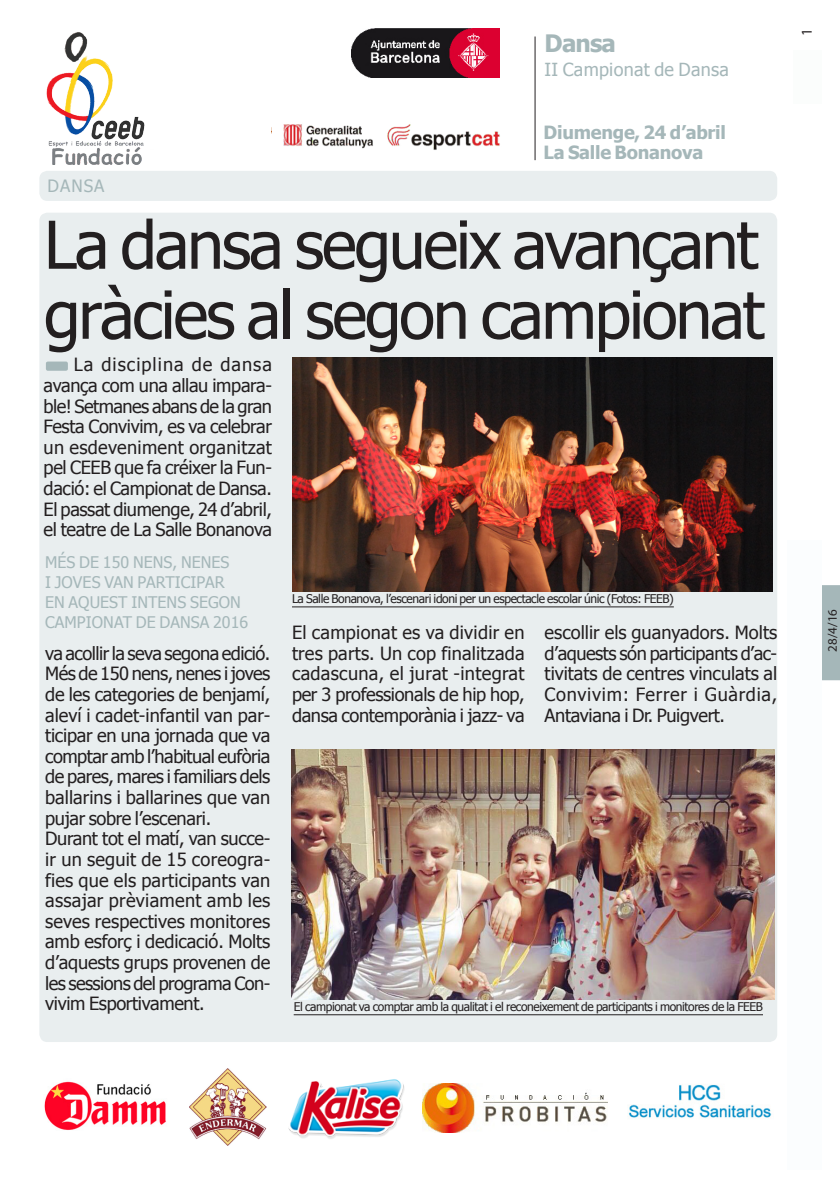
<style>
.page{position:relative;width:840px;height:1191px;background:#fff}
.page>*{position:absolute;margin:0;border:0;box-sizing:border-box;transform-origin:0 0}
.totc_TITULAR-noti-31{font:66px/70px "Tahoma";letter-spacing:-.035em;color:#231f20}
.t1{font:700 24px "Tahoma";letter-spacing:-.035em;color:#a5b7b9}
.totc_TEXT_BASE{font:18.2px/20.6px "Tahoma";letter-spacing:-.02em;color:#231f20;text-align:justify}
.t2{font:700 18.2px "Tahoma";letter-spacing:-.015em;color:#a5b7b9}
.t3{font:18px "Tahoma";letter-spacing:.015em;color:#a5b7b9}
.totc_EPÍGRAF{font:17px "Tahoma";letter-spacing:.065em;color:#a5b7b9}
.totc_EPÍGRAF-2{font:16px/20px "Tahoma";letter-spacing:.005em;color:#a5b7b9}
.t4{font:15px "Myriad Pro";color:#231f20}
.totc_FRASE_noti-càrr{font:13px "Myriad Pro";color:#231f20}
.totc_PEU_FOTO{font:12px "Tahoma";letter-spacing:-.035em;color:#231f20}
</style>
<div class="page">
<div style="left:822px;top:585px;width:17px;height:95px;background:#a5b7b9"></div>
<img style="left:44px;top:1081px;width:122px;height:49px">
<div style="left:39px;top:213px;width:737px;height:829px;background:#e9eeef;border-radius:8px"></div>
<div style="left:39px;top:171px;width:737px;height:30px;background:#e9eeef;border-radius:8px"></div>
<img style="left:292px;top:357px;width:480px;height:234px">
<hr style="left:292px;top:606px;width:381px;height:1px;background:#231f20">
<hr style="left:534px;top:37px;width:1px;height:123px;background:#231f20">
<div style="left:787px;top:540px;width:34px;height:629px;background:#fbfdfe"></div>
<div style="left:793px;top:50px;width:28px;height:54px;background:#fbfdfc"></div>
<img style="left:351px;top:28px;width:148px;height:50px">
<img style="left:628px;top:1084px;width:144px;height:34px">
<img style="left:283px;top:124px;width:217px;height:26px">
<img style="left:46px;top:32px;width:99px;height:133px">
<div style="left:46px;top:361px;width:22px;height:10px;background:#a5b7b9;border-radius:2px"></div>
<img style="left:288px;top:1079px;width:116px;height:60px">
<img style="left:189px;top:1068px;width:77px;height:77px">
<img style="left:422px;top:1083px;width:184px;height:49px">
<img style="left:291px;top:749px;width:483px;height:250px">
<hr style="left:293px;top:1014px;width:469px;height:1px;background:#231f20">
<p class="t1" style="left:544px;top:27px;width:73px">Dansa</p>
<p class="t3" style="left:544px;top:58px;width:186px">II Campionat de Dansa</p>
<p class="totc_EPÍGRAF" style="left:47px;top:174px;width:59px">DANSA</p>
<p class="t2" style="left:543px;top:119px;width:184px">Diumenge, 24 d’abril</p>
<p class="t2" style="left:543px;top:140px;width:161px">La Salle Bonanova</p>
<p class="totc_TITULAR-noti-31" style="left:44px;top:213px;width:721px">La dansa segueix avançant gràcies al segon campionat</p>
<p class="totc_TEXT_BASE" style="left:44px;top:355px;width:230px;text-indent:30px">La disciplina de dansa avança com una allau impara&shy;ble! Setmanes abans de la gran Festa Convivim, es va celebrar un esdeveniment organitzat pel CEEB que fa créixer la Fun&shy;dació: el Campionat de Dansa.<br>El passat diumenge, 24 d’abril, el teatre de La Salle Bonanova</p>
<p class="totc_EPÍGRAF-2" style="left:45px;top:553px;width:204px">MÉS DE 150 NENS, NENES<br>I JOVES VAN PARTICIPAR<br>EN AQUEST INTENS SEGON<br>CAMPIONAT DE DANSA 2016</p>
<p class="totc_TEXT_BASE" style="left:45px;top:644px;width:226px">va acollir la seva segona edició.</p>
<p class="totc_TEXT_BASE" style="left:45px;top:664px;width:226px">Més de 150 nens, nenes i joves de les categories de benjamí, aleví i cadet-infantil van par&shy;ticipar en una jornada que va comptar amb l’habitual eufòria de pares, mares i familiars dels ballarins i ballarines que van pujar sobre l’escenari.</p>
<p class="totc_TEXT_BASE" style="left:45px;top:829px;width:226px">Durant tot el matí, van succe&shy;ir un seguit de 15 coreogra&shy;fies que els participants van assajar prèviament amb les seves respectives monitores amb esforç i dedicació. Molts d’aquests grups provenen de les sessions del programa Con&shy;vivim Esportivament.</p>
<p class="totc_PEU_FOTO" style="left:292px;top:590px;width:383px">La Salle Bonanova, l’escenari idoni per un espectacle escolar únic (Fotos: FEEB)</p>
<p class="totc_TEXT_BASE" style="left:292px;top:623px;width:234px">El campionat es va dividir en tres parts. Un cop finalitzada cadascuna, el jurat -integrat per 3 professionals de hip hop, dansa contemporània i jazz- va</p>
<p class="totc_TEXT_BASE" style="left:544px;top:623px;width:234px">escollir els guanyadors. Molts d’aquests són participants d’ac&shy;tivitats de centres vinculats al Convivim: Ferrer i Guàrdia, Antaviana i Dr. Puigvert.</p>
<p class="totc_PEU_FOTO" style="left:293px;top:998px;width:470px">El campionat va comptar amb la qualitat i el reconeixement de participants i monitores de la FEEB</p>
<p class="t4" style="left:797px;top:36px;width:9px;rotate:-90deg">1</p>
<p class="totc_FRASE_noti-càrr" style="left:824px;top:652px;width:44px;rotate:-90deg">28/4/16</p>
</div>
